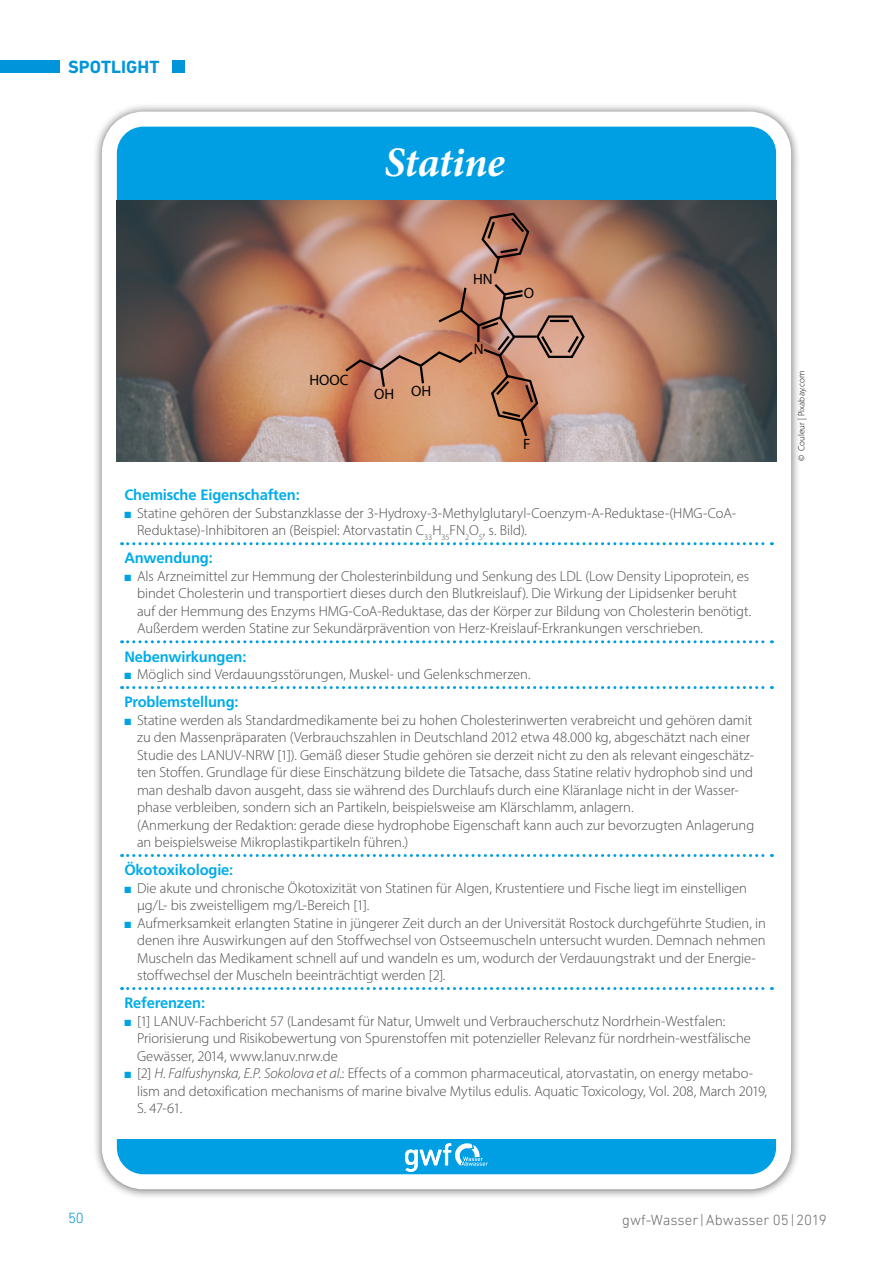
<style>
.page{position:relative;width:893px;height:1263px;background:#fff}
.page>*{position:absolute;margin:0;border:0;box-sizing:border-box;transform-origin:0 0}
.Headline_Spotlight{font:italic 700 42px "Minion Pro";letter-spacing:-.005em;color:#fff}
.t1{font:700 18px "DIN Next LT Pro";letter-spacing:.005em;color:#0095db}
.t2{font:700 15px "Frutiger LT Pro";letter-spacing:-.01em;color:#00ace9}
.t3{font:300 15px "DIN Next LT Pro";color:#706f6f}
.WA_CF_Abstract{font:15px "Myriad Pro";color:#000}
.t4{font:300 15px "DIN Next LT Pro";color:#0095db}
.t5{font:300 14.55px/17.4px "Myriad Pro";letter-spacing:-.005em;color:#4a4a49}
.WA_Quellenangabe{font:300 9px "Myriad Pro";letter-spacing:.015em;color:#000}
.s1{color:#00a3e2}
.s2{font-style:italic}
</style>
<div class="page">
<div style="left:0;top:60px;width:60px;height:13px;background:#0095db"></div>
<div style="left:172px;top:60px;width:13px;height:13px;background:#0095db"></div>
<div style="left:92px;top:102px;width:709px;height:1097px;background:#000;opacity:.6"></div>
<div style="left:109px;top:119px;width:675px;height:1063px;background:#009fe3;border-radius:34px"></div>
<div style="left:102px;top:112px;width:689px;height:1077px;border:15px solid #fff;border-radius:34px"></div>
<div style="left:113px;top:232px;width:666px;height:907px;background:#fff"></div>
<svg style="left:405px;top:1143px;width:83px;height:29px"></svg>
<svg style="left:122px;top:542px;width:650px;height:3px"></svg>
<svg style="left:122px;top:640px;width:650px;height:3px"></svg>
<svg style="left:122px;top:686px;width:650px;height:3px"></svg>
<svg style="left:122px;top:854px;width:650px;height:3px"></svg>
<svg style="left:122px;top:987px;width:650px;height:3px"></svg>
<img style="left:117px;top:201px;width:659px;height:260px">
<svg style="left:480px;top:211px;width:51px;height:65px"></svg>
<svg style="left:343px;top:282px;width:243px;height:157px"></svg>
<p class="t1" style="left:68px;top:56px;width:93px">SPOTLIGHT</p>
<p class="Headline_Spotlight" style="left:384px;top:132px;width:122px">Statine</p>
<p class="WA_CF_Abstract" style="left:309px;top:371px;width:41px">HOOC</p>
<p class="WA_CF_Abstract" style="left:374px;top:385px;width:22px">OH</p>
<p class="WA_CF_Abstract" style="left:411px;top:382px;width:22px">OH</p>
<p class="WA_CF_Abstract" style="left:473px;top:270px;width:21px">HN</p>
<p class="WA_CF_Abstract" style="left:474px;top:340px;width:11px">N</p>
<p class="WA_CF_Abstract" style="left:524px;top:283px;width:12px">O</p>
<p class="WA_CF_Abstract" style="left:523px;top:435px;width:9px">F</p>
<p class="t2" style="left:124px;top:486px;width:177px">Chemische Eigenschaften:</p>
<p class="t5" style="left:137px;top:504px;width:601px;text-indent:-13px"><span class="s1">■</span> Statine gehören der Substanzklasse der 3-Hydroxy-3-Methylglutaryl-Coenzym-A-Reduktase-(HMG-CoA-<br>Reduktase)-Inhibitoren an (Beispiel: Atorvastatin C<sub>33</sub>H<sub>35</sub>FN<sub>2</sub>O<sub>5</sub>, s. Bild).</p>
<p class="t2" style="left:124px;top:549px;width:90px">Anwendung:</p>
<p class="t5" style="left:137px;top:567px;width:616px;text-indent:-13px"><span class="s1">■</span> Als Arzneimittel zur Hemmung der Cholesterinbildung und Senkung des LDL (Low Density Lipoprotein, es bindet Cholesterin und transportiert dieses durch den Blutkreislauf). Die Wirkung der Lipidsenker beruht auf der Hemmung des Enzyms HMG-CoA-Reduktase, das der Körper zur Bildung von Cholesterin benötigt.<br>Außerdem werden Statine zur Sekundärprävention von Herz-Kreislauf-Erkrankungen verschrieben.</p>
<p class="t2" style="left:124px;top:647px;width:124px">Nebenwirkungen:</p>
<p class="t5" style="left:124px;top:665px;width:408px"><span class="s1">■</span> Möglich sind Verdauungsstörungen, Muskel- und Gelenkschmerzen.</p>
<p class="t2" style="left:124px;top:693px;width:116px">Problemstellung:</p>
<p class="t5" style="left:137px;top:711px;width:619px;text-indent:-13px"><span class="s1">■</span> Statine werden als Standardmedikamente bei zu hohen Cholesterinwerten verabreicht und gehören damit zu den Massenpräparaten (Verbrauchszahlen in Deutschland 2012 etwa 48.000 kg, abgeschätzt nach einer Studie des LANUV-NRW [1]). Gemäß dieser Studie gehören sie derzeit nicht zu den als relevant eingeschätz&shy;ten Stoffen. Grundlage für diese Einschätzung bildete die Tatsache, dass Statine relativ hydrophob sind und man deshalb davon ausgeht, dass sie während des Durchlaufs durch eine Kläranlage nicht in der Wasser&shy;phase verbleiben, sondern sich an Partikeln, beispielsweise am Klärschlamm, anlagern.<br>(Anmerkung der Redaktion: gerade diese hydrophobe Eigenschaft kann auch zur bevorzugten Anlagerung an beispielsweise Mikroplastikpartikeln führen.)</p>
<p class="t2" style="left:124px;top:861px;width:111px">Ökotoxikologie:</p>
<p class="t5" style="left:137px;top:879px;width:611px;text-indent:-13px"><span class="s1">■</span> Die akute und chronische Ökotoxizität von Statinen für Algen, Krustentiere und Fische liegt im einstelligen µg/L- bis zweistelligem mg/L-Bereich [1].</p>
<p class="t5" style="left:137px;top:914px;width:630px;text-indent:-13px"><span class="s1">■</span> Aufmerksamkeit erlangten Statine in jüngerer Zeit durch an der Universität Rostock durchgeführte Studien, in denen ihre Auswirkungen auf den Stoffwechsel von Ostseemuscheln untersucht wurden. Demnach nehmen Muscheln das Medikament schnell auf und wandeln es um, wodurch der Verdauungstrakt und der Energie&shy;stoffwechsel der Muscheln beeinträchtigt werden [2].</p>
<p class="t2" style="left:124px;top:994px;width:82px">Referenzen:</p>
<p class="t5" style="left:137px;top:1012px;width:615px;text-indent:-13px"><span class="s1">■</span> [1] LANUV-Fachbericht 57 (Landesamt für Natur, Umwelt und Verbraucherschutz Nordrhein-Westfalen:<br>Priorisierung und Risikobewertung von Spurenstoffen mit potenzieller Relevanz für nordrhein-westfälische<br>Gewässer, 2014, www.lanuv.nrw.de</p>
<p class="t5" style="left:137px;top:1064px;width:632px;text-indent:-13px"><span class="s1">■</span> [2] <span class="s2">H. Falfushynska, E.P. Sokolova et al</span>.: Effects of a common pharmaceutical, atorvastatin, on energy metabo&shy;lism and detoxification mechanisms of marine bivalve Mytilus edulis. Aquatic Toxicology, Vol. 208, March 2019,<br>S. 47-61.</p>
<p class="WA_Quellenangabe" style="left:796px;top:461px;width:92px;rotate:-90deg">© Couleur | Pixabay.com</p>
<p class="t4" style="left:68px;top:1209px;width:17px">50</p>
<p class="t3" style="left:622px;top:1211px;width:206px">gwf-Wasser|Abwasser 05|2019</p>
</div>
